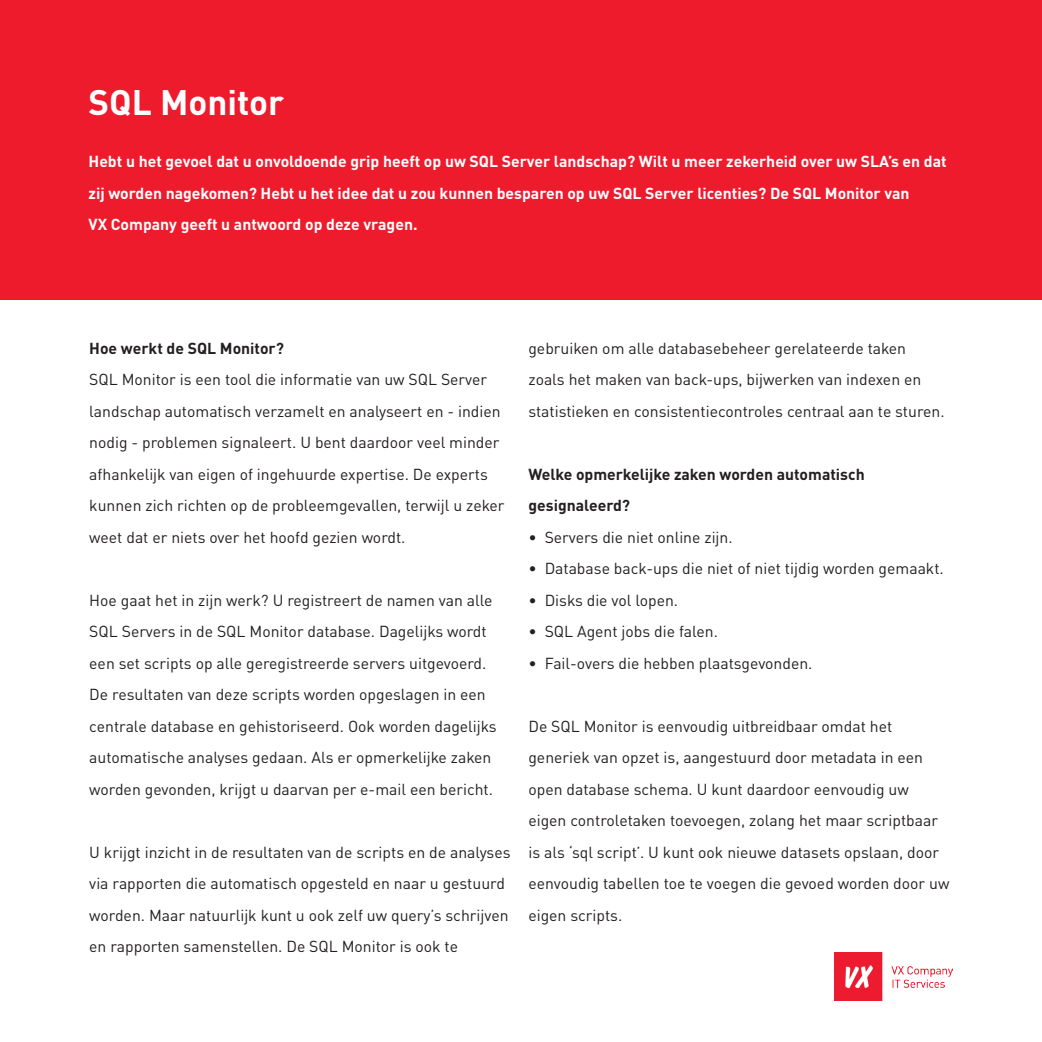
<style>
.page{position:relative;width:1042px;height:1042px;background:#fff}
.page>*{position:absolute;margin:0;border:0;box-sizing:border-box;transform-origin:0 0}
.t1{font:700 35px "DIN Pro";color:#fff}
.t2{font:15.75px/31.5px "DIN Pro";color:#231f20}
.t3{font:700 15.75px/31.5px "DIN Pro";color:#fff}
.t4{font:700 15.75px/31.5px "DIN Pro";color:#231f20}
</style>
<div class="page">
<div style="left:0;top:0;width:1042px;height:299px;background:#ee1b2d"></div>
<img style="left:834px;top:952px;width:118px;height:49px">
<p class="t1" style="left:89px;top:73px;width:197px">SQL Monitor</p>
<p class="t3" style="left:89px;top:144px;width:859px">Hebt u het gevoel dat u onvoldoende grip heeft op uw SQL Server landschap? Wilt u meer zekerheid over uw SLA’s en dat zij worden nagekomen? Hebt u het idee dat u zou kunnen besparen op uw SQL Server licenties? De SQL Monitor van</p>
<p class="t3" style="left:89px;top:207px;width:330px">VX Company geeft u antwoord op deze vragen.</p>
<p class="t4" style="left:89px;top:330px;width:196px">Hoe werkt de SQL Monitor?</p>
<p class="t2" style="left:89px;top:362px;width:417px">SQL Monitor is een tool die informatie van uw SQL Server landschap automatisch verzamelt en analyseert en - indien nodig - problemen signaleert. U bent daardoor veel minder afhankelijk van eigen of ingehuurde expertise. De experts kunnen zich richten op de probleemgevallen, terwijl u zeker weet dat er niets over het hoofd gezien wordt.</p>
<p class="t2" style="left:89px;top:582px;width:409px">Hoe gaat het in zijn werk? U registreert de namen van alle SQL Servers in de SQL Monitor database. Dagelijks wordt een set scripts op alle geregistreerde servers uitgevoerd.<br>De resultaten van deze scripts worden opgeslagen in een centrale database en gehistoriseerd. Ook worden dagelijks automatische analyses gedaan. Als er opmerkelijke zaken worden gevonden, krijgt u daarvan per e-mail een bericht.</p>
<p class="t2" style="left:89px;top:834px;width:423px">U krijgt inzicht in de resultaten van de scripts en de analyses via rapporten die automatisch opgesteld en naar u gestuurd worden. Maar natuurlijk kunt u ook zelf uw query’s schrijven en rapporten samenstellen. De SQL Monitor is ook te</p>
<p class="t2" style="left:528px;top:330px;width:418px">gebruiken om alle databasebeheer gerelateerde taken zoals het maken van back-ups, bijwerken van indexen en statistieken en consistentiecontroles centraal aan te sturen.</p>
<p class="t4" style="left:528px;top:456px;width:338px">Welke opmerkelijke zaken worden automatisch gesignaleerd?</p>
<p class="t2" style="left:528px;top:519px;width:206px">• Servers die niet online zijn.</p>
<p class="t2" style="left:528px;top:551px;width:417px">• Database back-ups die niet of niet tijdig worden gemaakt.</p>
<p class="t2" style="left:528px;top:582px;width:151px">• Disks die vol lopen.</p>
<p class="t2" style="left:528px;top:614px;width:191px">• SQL Agent jobs die falen.</p>
<p class="t2" style="left:528px;top:645px;width:286px">• Fail-overs die hebben plaatsgevonden.</p>
<p class="t2" style="left:528px;top:708px;width:422px">De SQL Monitor is eenvoudig uitbreidbaar omdat het generiek van opzet is, aangestuurd door metadata in een open database schema. U kunt daardoor eenvoudig uw eigen controletaken toevoegen, zolang het maar scriptbaar is als ‘sql script’. U kunt ook nieuwe datasets opslaan, door eenvoudig tabellen toe te voegen die gevoed worden door uw eigen scripts.</p>
</div>
